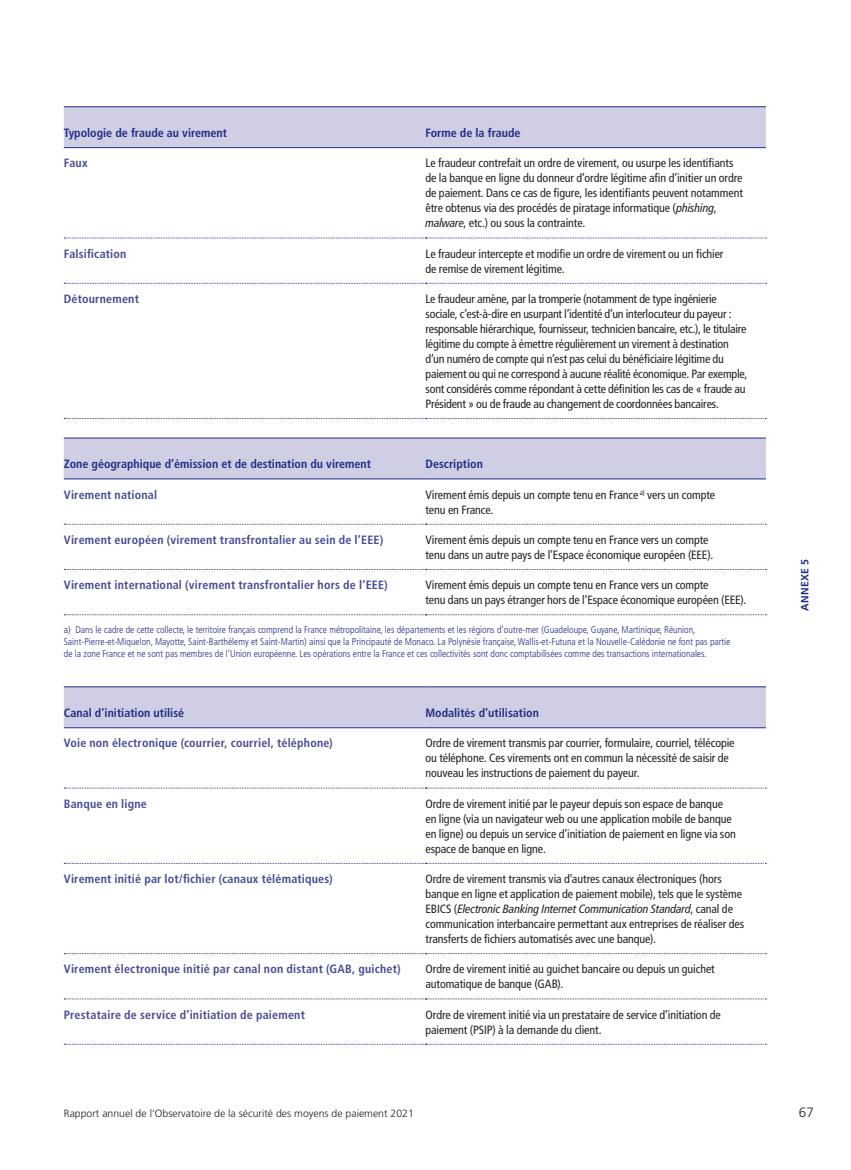
<style>
.page{position:relative;width:851px;height:1170px;background:#fff}
.page>*{position:absolute;margin:0;border:0;box-sizing:border-box;transform-origin:0 0}
.t1{font:300 13.5px "Frutiger LT Std";color:#231f20}
.t2{font:condensed 12px/15px "Frutiger LT Std";letter-spacing:-.01em;color:#231f20}
.t3{font:700 condensed 12px "Frutiger LT Std";letter-spacing:.015em;color:#464b93}
.t4{font:700 condensed 12px "Frutiger LT Std";color:#202e84}
.t5{font:300 10.5px "Frutiger LT Std";color:#231f20}
.t6{font:700 10.5px "Frutiger LT Std";letter-spacing:.035em;color:#202e84}
.t7{font:300 condensed 9.75px/12px "Frutiger LT Std";color:#202e84}
.s1{font-style:italic}
</style>
<div class="page">
<div style="left:64px;top:107px;width:701px;height:40px;background:#cfcee4"></div>
<hr style="left:64px;top:106px;width:361px;height:1px;background:#202e84">
<hr style="left:425px;top:106px;width:340px;height:1px;background:#202e84">
<hr style="left:64px;top:147px;width:361px;height:1px;background:#202e84">
<hr style="left:425px;top:147px;width:340px;height:1px;background:#202e84">
<svg style="left:64px;top:237px;width:702px;height:1px"></svg>
<svg style="left:64px;top:283px;width:702px;height:1px"></svg>
<svg style="left:64px;top:418px;width:702px;height:1px"></svg>
<div style="left:64px;top:438px;width:701px;height:40px;background:#cfcee4"></div>
<hr style="left:64px;top:437px;width:361px;height:1px;background:#202e84">
<hr style="left:425px;top:437px;width:340px;height:1px;background:#202e84">
<hr style="left:64px;top:478px;width:361px;height:1px;background:#202e84">
<hr style="left:425px;top:478px;width:340px;height:1px;background:#202e84">
<svg style="left:64px;top:524px;width:702px;height:1px"></svg>
<svg style="left:64px;top:569px;width:702px;height:1px"></svg>
<svg style="left:64px;top:614px;width:702px;height:1px"></svg>
<div style="left:64px;top:687px;width:701px;height:40px;background:#cfcee4"></div>
<hr style="left:64px;top:686px;width:361px;height:1px;background:#202e84">
<hr style="left:425px;top:686px;width:340px;height:1px;background:#202e84">
<hr style="left:64px;top:727px;width:361px;height:1px;background:#202e84">
<hr style="left:425px;top:727px;width:340px;height:1px;background:#202e84">
<svg style="left:64px;top:787px;width:702px;height:1px"></svg>
<svg style="left:64px;top:862px;width:702px;height:1px"></svg>
<svg style="left:64px;top:953px;width:702px;height:1px"></svg>
<svg style="left:64px;top:998px;width:702px;height:1px"></svg>
<svg style="left:64px;top:1043px;width:702px;height:1px"></svg>
<p class="t4" style="left:64px;top:126px;width:165px">Typologie de fraude au virement</p>
<p class="t4" style="left:425px;top:126px;width:96px">Forme de la fraude</p>
<p class="t3" style="left:64px;top:156px;width:25px">Faux</p>
<p class="t2" style="left:425px;top:156px;width:319px">Le fraudeur contrefait un ordre de virement, ou usurpe les identifiants de la banque en ligne du donneur d’ordre légitime afin d’initier un ordre de paiement. Dans ce cas de figure, les identifiants peuvent notamment être obtenus via des procédés de piratage informatique (<span class="s1">phishing</span>, <span class="s1">malware</span>, etc.) ou sous la contrainte.</p>
<p class="t3" style="left:64px;top:246px;width:64px">Falsification</p>
<p class="t2" style="left:425px;top:246px;width:299px">Le fraudeur intercepte et modifie un ordre de virement ou un fichier de remise de virement légitime.</p>
<p class="t3" style="left:64px;top:291px;width:77px">Détournement</p>
<p class="t2" style="left:425px;top:291px;width:323px">Le fraudeur amène, par la tromperie (notamment de type ingénierie sociale, c’est-à-dire en usurpant l’identité d’un interlocuteur du payeur : responsable hiérarchique, fournisseur, technicien bancaire, etc.), le titulaire légitime du compte à émettre régulièrement un virement à destination d’un numéro de compte qui n’est pas celui du bénéficiaire légitime du paiement ou qui ne correspond à aucune réalité économique. Par exemple, sont considérés comme répondant à cette définition les cas de « fraude au Président » ou de fraude au changement de coordonnées bancaires.</p>
<p class="t4" style="left:64px;top:457px;width:309px">Zone géographique d’émission et de destination du virement</p>
<p class="t4" style="left:425px;top:457px;width:59px">Description</p>
<p class="t3" style="left:64px;top:487px;width:95px">Virement national</p>
<p class="t2" style="left:425px;top:487px;width:291px">Virement émis depuis un compte tenu en France <sup>a)</sup> vers un compte tenu en France.</p>
<p class="t3" style="left:64px;top:532px;width:321px">Virement européen (virement transfrontalier au sein de l’EEE)</p>
<p class="t2" style="left:425px;top:532px;width:289px">Virement émis depuis un compte tenu en France vers un compte tenu dans un autre pays de l’Espace économique européen (EEE).</p>
<p class="t3" style="left:64px;top:578px;width:325px">Virement international (virement transfrontalier hors de l’EEE)</p>
<p class="t2" style="left:425px;top:577px;width:322px">Virement émis depuis un compte tenu en France vers un compte<br>tenu dans un pays étranger hors de l’Espace économique européen (EEE).</p>
<p class="t7" style="left:64px;top:623px;width:668px">a) Dans le cadre de cette collecte, le territoire français comprend la France métropolitaine, les départements et les régions d’outre-mer (Guadeloupe, Guyane, Martinique, Réunion,<br>Saint‑Pierre‑et‑Miquelon, Mayotte, Saint-Barthélemy et Saint-Martin) ainsi que la Principauté de Monaco. La Polynésie française, Wallis-et-Futuna et la Nouvelle-Calédonie ne font pas partie de la zone France et ne sont pas membres de l’Union européenne. Les opérations entre la France et ces collectivités sont donc comptabilisées comme des transactions internationales.</p>
<p class="t4" style="left:64px;top:705px;width:122px">Canal d’initiation utilisé</p>
<p class="t4" style="left:425px;top:705px;width:115px">Modalités d’utilisation</p>
<p class="t3" style="left:64px;top:736px;width:270px">Voie non électronique (courrier, courriel, téléphone)</p>
<p class="t2" style="left:425px;top:735px;width:310px">Ordre de virement transmis par courrier, formulaire, courriel, télécopie ou téléphone. Ces virements ont en commun la nécessité de saisir de nouveau les instructions de paiement du payeur.</p>
<p class="t3" style="left:64px;top:796px;width:85px">Banque en ligne</p>
<p class="t2" style="left:425px;top:796px;width:312px">Ordre de virement initié par le payeur depuis son espace de banque en ligne (via un navigateur web ou une application mobile de banque en ligne) ou depuis un service d’initiation de paiement en ligne via son espace de banque en ligne.</p>
<p class="t3" style="left:64px;top:871px;width:270px">Virement initié par lot/fichier (canaux télématiques)</p>
<p class="t2" style="left:425px;top:871px;width:320px">Ordre de virement transmis via d’autres canaux électroniques (hors banque en ligne et application de paiement mobile), tels que le système EBICS (<span class="s1">Electronic Banking Internet Communication Standard</span>, canal de communication interbancaire permettant aux entreprises de réaliser des transferts de fichiers automatisés avec une banque).</p>
<p class="t3" style="left:64px;top:961px;width:338px">Virement électronique initié par canal non distant (GAB, guichet)</p>
<p class="t2" style="left:425px;top:961px;width:291px">Ordre de virement initié au guichet bancaire ou depuis un guichet automatique de banque (GAB).</p>
<p class="t3" style="left:64px;top:1007px;width:242px">Prestataire de service d’initiation de paiement</p>
<p class="t2" style="left:425px;top:1006px;width:297px">Ordre de virement initié via un prestataire de service d’initiation de paiement (PSIP) à la demande du client.</p>
<p class="t6" style="left:798px;top:611px;width:54px;rotate:-90deg">ANNEXE 5</p>
<p class="t5" style="left:64px;top:1106px;width:351px">Rapport annuel de l’Observatoire de la sécurité des moyens de paiement 2021</p>
<p class="t1" style="left:798px;top:1104px;width:17px">67</p>
</div>
